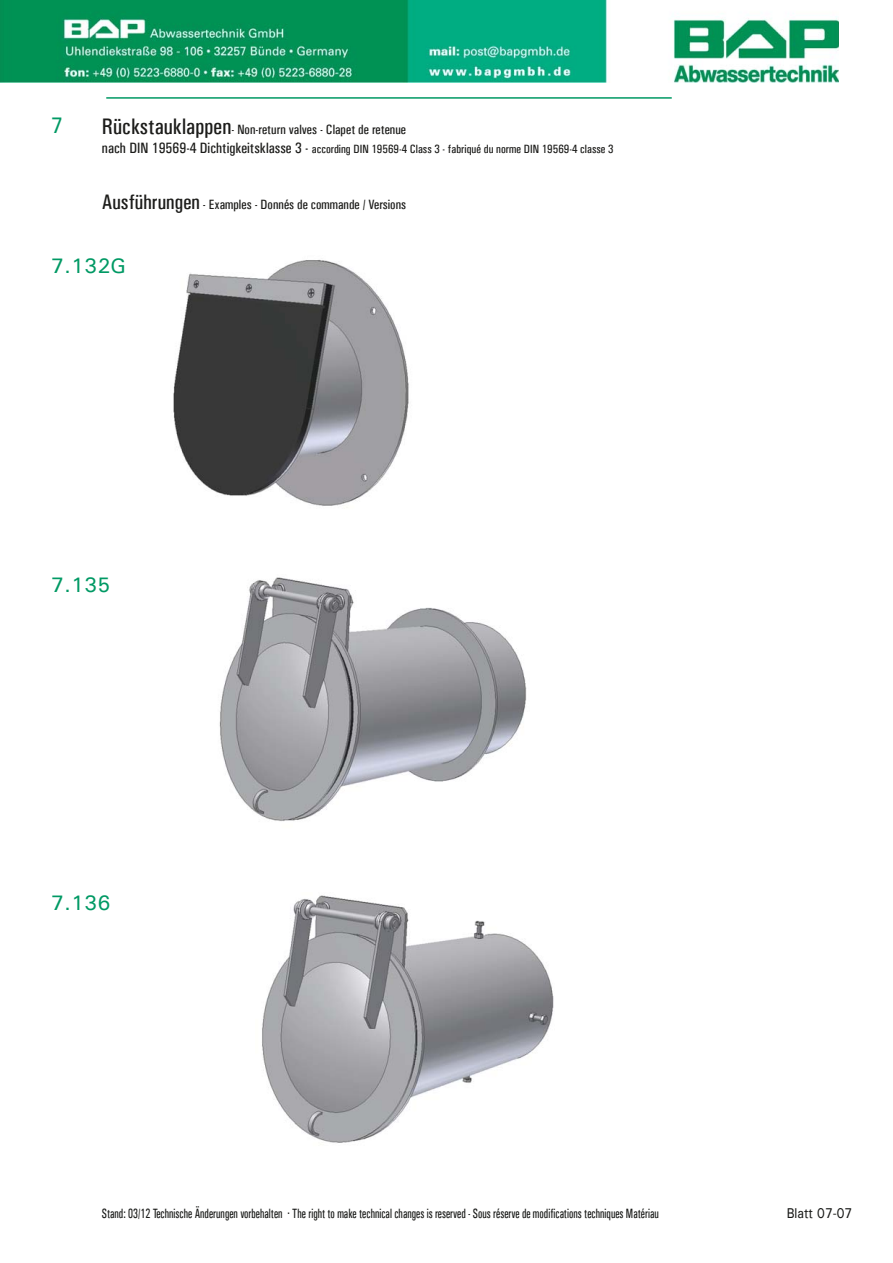
<style>
.page{position:relative;width:893px;height:1263px;background:#fff}
.page>*{position:absolute;margin:0;border:0;box-sizing:border-box;transform-origin:0 0}
.t1{font:22.5px "Univers";color:#009964;scale:.86 1}
.t2{font:21px "Univers";color:#009964}
.t3{font:14.25px "Univers";color:#181917;scale:.86 1}
.t4{font:13.5px "Univers Condensed";color:#181917;scale:.8 1}
.t5{font:13.5px "Univers Condensed";color:#1c1c1a}
.t6{font:12px "Univers Condensed";color:#1c1c1a}
.s1{font-size:22.5px}
.s2{font-size:15px}
.s3{font-size:21px}
</style>
<div class="page">
<hr style="left:106px;top:97px;width:566px;height:2px;background:#009964">
<img style="left:0;top:0;width:839px;height:82px">
<img style="left:173px;top:260px;width:236px;height:246px">
<img style="left:219px;top:577px;width:308px;height:244px">
<img style="left:262px;top:895px;width:292px;height:248px">
<h1 class="t1" style="left:51px;top:111px;width:16px">7</h1>
<p class="t5" style="left:102px;top:121px;width:306px"><span class="s1">Rückstauklappen</span>- Non-return valves - Clapet de retenue</p>
<p class="t6" style="left:102px;top:142px;width:513px"><span class="s2">nach DIN 19569-4 Dichtigkeitsklasse 3 -</span> according DIN 19569-4 Class 3 - fabriqué du norme DIN 19569-4 classe 3</p>
<p class="t5" style="left:102px;top:197px;width:306px"><span class="s3">Ausführungen</span> - Examples - Donnés de commande / Versions</p>
<h2 class="t2" style="left:51px;top:253px;width:77px">7.132G</h2>
<h2 class="t2" style="left:51px;top:571px;width:61px">7.135</h2>
<h2 class="t2" style="left:51px;top:890px;width:61px">7.136</h2>
<p class="t4" style="left:102px;top:1205px;width:697px">Stand: 03/12 Technische Änderungen vorbehalten · The right to make technical changes is reserved - Sous réserve de modifications techniques Matériau</p>
<p class="t3" style="left:787px;top:1205px;width:77px">Blatt 07-07</p>
</div>
